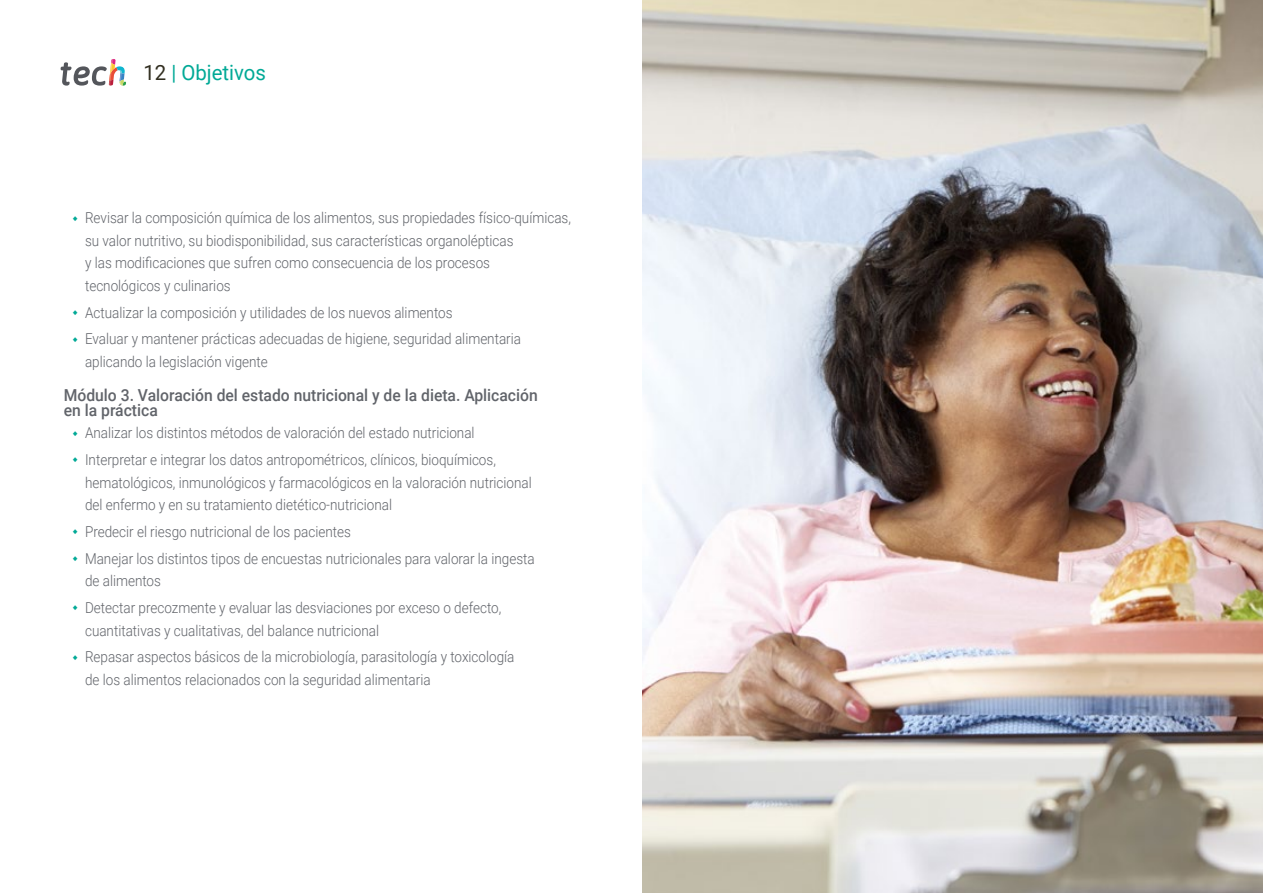
<style>
.page{position:relative;width:1263px;height:893px;background:#fff}
.page>*{position:absolute;margin:0;border:0;box-sizing:border-box;transform-origin:0 0}
.t1{font:21px "Roboto";color:#00a996}
.t2{font:500 16.5px/15px "Roboto";color:#61646a;scale:.95 1}
.t3{font:300 15px/26.7px "Roboto";color:#61646a;scale:.9 1}
.s1{color:#312e20}
</style>
<div class="page">
<img style="left:642px;top:0;width:621px;height:893px">
<svg style="left:61px;top:59px;width:65px;height:27px"></svg>
<h1 class="t1" style="left:144px;top:57px;width:124px"><span class="s1">12</span> | Objetivos</h1>
<p class="t3" style="left:85px;top:206px;width:541px;line-height:22.5px">Revisar la composición química de los alimentos, sus propiedades físico-químicas, su valor nutritivo, su biodisponibilidad, sus características organolépticas<br>y las modificaciones que sufren como consecuencia de los procesos<br>tecnológicos y culinarios</p>
<p class="t3" style="left:85px;top:298px;width:486px">Actualizar la composición y utilidades de los nuevos alimentos<br>Evaluar y mantener prácticas adecuadas de higiene, seguridad alimentaria</p>
<p class="t3" style="left:85px;top:348px;width:205px">aplicando la legislación vigente</p>
<p class="t2" style="left:64px;top:387px;width:500px">Módulo 3. Valoración del estado nutricional y de la dieta. Aplicación en la práctica</p>
<p class="t3" style="left:85px;top:419px;width:458px">Analizar los distintos métodos de valoración del estado nutricional<br>Interpretar e integrar los datos antropométricos, clínicos, bioquímicos,</p>
<p class="t3" style="left:85px;top:471px;width:498px;line-height:22.5px">hematológicos, inmunológicos y farmacológicos en la valoración nutricional del enfermo y en su tratamiento dietético-nutricional</p>
<p class="t3" style="left:85px;top:518px;width:501px">Predecir el riesgo nutricional de los pacientes<br>Manejar los distintos tipos de encuestas nutricionales para valorar la ingesta</p>
<p class="t3" style="left:85px;top:567px;width:464px">de alimentos<br>Detectar precozmente y evaluar las desviaciones por exceso o defecto,</p>
<p class="t3" style="left:85px;top:616px;width:479px">cuantitativas y cualitativas, del balance nutricional<br>Repasar aspectos básicos de la microbiología, parasitología y toxicología</p>
<p class="t3" style="left:85px;top:665px;width:385px">de los alimentos relacionados con la seguridad alimentaria</p>
</div>
